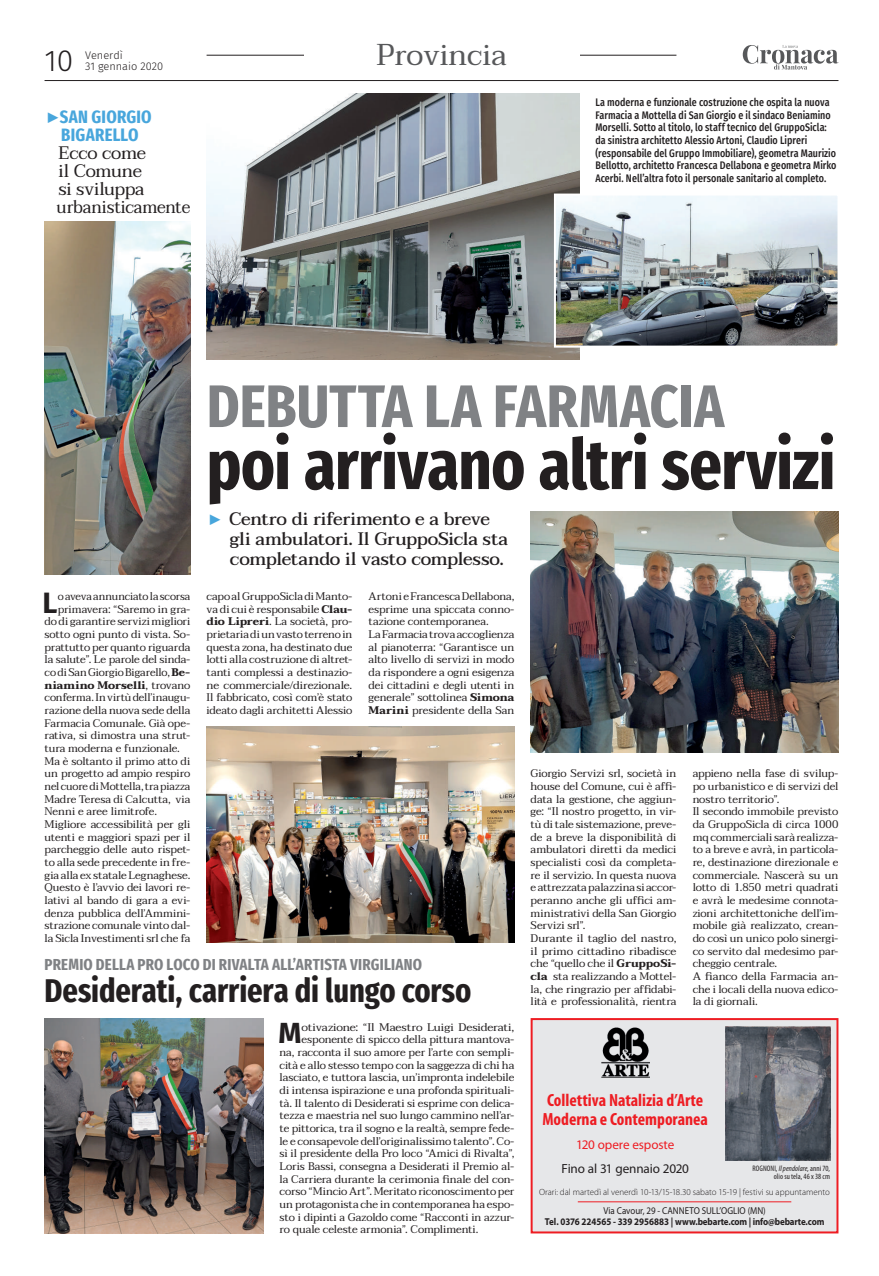
<style>
.page{position:relative;width:879px;height:1276px;background:#fff}
.page>*{position:absolute;margin:0;border:0;box-sizing:border-box;transform-origin:0 0}
.t1{font:700 extra-condensed 70px "Fira Sans";letter-spacing:-.01em;color:#231f20}
.t2{font:700 extra-condensed 60px "Fira Sans";letter-spacing:.005em;color:#808285}
.t3{font:700 extra-condensed 33px "Fira Sans";letter-spacing:-.005em;color:#231f20}
.t4{font:30px "Taviraj";color:#57585a}
.t5{font:300 30px "Fira Sans";color:#231f20}
.t6{font:700 29.3px "Fira Sans";color:#231f20}
.t7{font:500 18px/20px "Taviraj";letter-spacing:-.015em;color:#231f20}
.t8{font:18px/18px "Taviraj";letter-spacing:-.01em;color:#231f20}
.t9{font:700 extra-condensed 18px/18px "Fira Sans";letter-spacing:.015em;color:#48a6dc;text-align:center}
.t10{font:700 condensed 17.7px/18.9px "Myriad Pro";color:#ee1d23}
.t11{font:700 extra-condensed 16px "Fira Sans";letter-spacing:.015em;color:#808285}
.t12{font:13.2px "Myriad Pro";letter-spacing:-.01em;color:#231f20}
.t13{font:13.2px "Myriad Pro";letter-spacing:-.01em;color:#ee1d23}
.t14{font:11px/12.7px "Taviraj";letter-spacing:-.005em;color:#231f20}
.t15{font:500 11px/12.7px "Fira Sans Condensed";color:#231f20;scale:.9 1}
.t16{font:11px "Taviraj";letter-spacing:-.005em;color:#231f20;scale:1.06 1}
.t17{font:700 11px "Taviraj";letter-spacing:.01em;color:#231f20}
.t18{font:300 11px/11px "Fira Sans";color:#231f20}
.t19{font:700 10px "Myriad Pro";letter-spacing:-.01em;color:#231f20;scale:.9 1}
.t20{font:10px "Myriad Pro";color:#231f20;scale:.9 1}
.t21{font:300 9px "Myriad Pro";color:#231f20}
.t22{font:condensed 8px/8.5px "Myriad Pro";letter-spacing:.01em;color:#231f20;text-align:right}
.s1{font-family:"Taviraj";font-weight:400;font-stretch:normal}
.s2{font-weight:700}
.s3{font-weight:400}
.s4{font-weight:600;color:#48a6dc}
.s5{font-style:italic}
</style>
<div class="page">
<hr style="left:207px;top:55px;width:469px;height:1px;background:#231f20">
<svg style="left:743px;top:45px;width:95px;height:25px"></svg>
<hr style="left:45px;top:80px;width:793px;height:1px;background:#231f20">
<div style="left:304px;top:43px;width:275px;height:25px;background:#fff"></div>
<div style="left:531px;top:1019px;width:306px;height:213px;background:#e6e7e9"></div>
<div style="left:530px;top:1018px;width:308px;height:215px;border:2px solid #ee1d23"></div>
<hr style="left:578px;top:1201px;width:213px;height:1px;background:#ee1d23">
<img style="left:601px;top:1027px;width:49px;height:51px">
<img style="left:725px;top:1026px;width:105px;height:134px">
<img style="left:207px;top:93px;width:372px;height:266px">
<img style="left:530px;top:511px;width:308px;height:241px">
<img style="left:207px;top:726px;width:307px;height:216px">
<img style="left:45px;top:222px;width:145px;height:352px">
<img style="left:557px;top:197px;width:279px;height:147px">
<div style="left:554px;top:194px;width:285px;height:153px;border:2px solid #fff"></div>
<img style="left:45px;top:1018px;width:218px;height:215px">
<h3 class="t5" style="left:45px;top:39px;width:30px">10</h3>
<p class="t18" style="left:85px;top:49px;width:80px">Venerdì<br>31 gennaio 2020</p>
<h3 class="t4" style="left:376px;top:31px;width:132px">Provincia</h3>
<h3 class="t9" style="left:45px;top:106px;width:109px"><span class="s1">▶</span>SAN GIORGIO<br>BIGARELLO</h3>
<h3 class="t8" style="left:57px;top:144px;width:135px">Ecco come<br>il Comune<br>si sviluppa urbanisticamente</h3>
<p class="t15" style="left:595px;top:95px;width:269px">La moderna e funzionale costruzione che ospita la nuova Farmacia a Mottella di San Giorgio e il sindaco Beniamino Morselli. Sotto al titolo, lo staff tecnico del GruppoSicla: da sinistra architetto Alessio Artoni, Claudio Lipreri (responsabile del Gruppo Immobiliare), geometra Maurizio Bellotto, architetto Francesca Dellabona e geometra Mirko Acerbi. Nell’altra foto il personale sanitario al completo.</p>
<h2 class="t2" style="left:207px;top:356px;width:519px">DEBUTTA LA FARMACIA</h2>
<h1 class="t1" style="left:207px;top:406px;width:630px">poi arrivano altri servizi</h1>
<h3 class="t6" style="left:43px;top:578px;width:17px">L</h3>
<p class="t14" style="left:58px;top:590px;width:134px">o aveva annunciato la scorsa</p>
<p class="t14" style="left:58px;top:603px;width:134px">primavera: “Saremo in gra-</p>
<p class="t14" style="left:45px;top:615px;width:147px">do di garantire servizi migliori</p>
<p class="t14" style="left:45px;top:628px;width:147px">sotto ogni punto di vista. So-</p>
<p class="t14" style="left:45px;top:641px;width:147px">prattutto per quanto riguarda</p>
<p class="t14" style="left:45px;top:653px;width:147px">la salute”. Le parole del sinda-</p>
<p class="t14" style="left:45px;top:666px;width:147px">co di San Giorgio Bigarello, <span class="s2">Be-</span></p>
<p class="t17" style="left:45px;top:678px;width:147px">niamino Morselli<span class="s3">, trovano</span></p>
<p class="t14" style="left:45px;top:691px;width:147px">conferma. In virtù dell’inaugu-</p>
<p class="t14" style="left:45px;top:704px;width:147px">razione della nuova sede della</p>
<p class="t14" style="left:45px;top:717px;width:147px">Farmacia Comunale. Già ope-</p>
<p class="t14" style="left:45px;top:729px;width:147px">rativa, si dimostra una strut-</p>
<p class="t14" style="left:45px;top:742px;width:137px">tura moderna e funzionale.</p>
<p class="t14" style="left:45px;top:755px;width:147px">Ma è soltanto il primo atto di</p>
<p class="t14" style="left:45px;top:767px;width:147px">un progetto ad ampio respiro</p>
<p class="t14" style="left:45px;top:780px;width:147px">nel cuore di Mottella, tra piazza</p>
<p class="t14" style="left:45px;top:793px;width:147px">Madre Teresa di Calcutta, via</p>
<p class="t14" style="left:45px;top:805px;width:114px">Nenni e aree limitrofe.</p>
<p class="t14" style="left:45px;top:818px;width:147px">Migliore accessibilità per gli</p>
<p class="t14" style="left:45px;top:831px;width:147px">utenti e maggiori spazi per il</p>
<p class="t14" style="left:45px;top:843px;width:147px">parcheggio delle auto rispet-</p>
<p class="t14" style="left:45px;top:856px;width:147px">to alla sede precedente in fre-</p>
<p class="t14" style="left:45px;top:869px;width:147px">gia alla ex statale Legnaghese.</p>
<p class="t14" style="left:45px;top:881px;width:147px">Questo è l’avvio dei lavori re-</p>
<p class="t14" style="left:45px;top:894px;width:147px">lativi al bando di gara a evi-</p>
<p class="t14" style="left:45px;top:907px;width:147px">denza pubblica dell’Ammini-</p>
<p class="t14" style="left:45px;top:919px;width:147px">strazione comunale vinto dal-</p>
<p class="t14" style="left:45px;top:932px;width:147px">la Sicla Investimenti srl che fa</p>
<h3 class="t7" style="left:230px;top:509px;width:280px;text-indent:-23px"><span class="s4">▶</span> Centro di riferimento e a breve gli ambulatori. Il GruppoSicla sta completando il vasto complesso.</h3>
<p class="t14" style="left:207px;top:590px;width:147px;text-align:justify">capo al GruppoSicla di Manto&shy;va di cui è responsabile <span class="s2">Clau&shy;dio Lipreri</span>. La società, pro&shy;prietaria di un vasto terreno in questa zona, ha destinato due lotti alla costruzione di altret&shy;tanti complessi a destinazio&shy;ne commerciale/direzionale.<br>Il fabbricato, così com’è stato ideato dagli architetti Alessio</p>
<p class="t14" style="left:369px;top:590px;width:147px">Artoni e Francesca Dellabona, esprime una spiccata conno&shy;tazione contemporanea.<br>La Farmacia trova accoglienza al pianoterra: “Garantisce un alto livello di servizi in modo da rispondere a ogni esigenza dei cittadini e degli utenti in generale” sottolinea <span class="s2">Simona<br>Marini</span> presidente della San</p>
<h3 class="t11" style="left:45px;top:951px;width:379px">PREMIO DELLA PRO LOCO DI RIVALTA ALL’ARTISTA VIRGILIANO</h3>
<h3 class="t3" style="left:45px;top:962px;width:428px">Desiderati, carriera di lungo corso</h3>
<h3 class="t6" style="left:278px;top:1008px;width:25px">M</h3>
<p class="t16" style="left:301px;top:1018px;width:202px">otivazione: “Il Maestro Luigi Desiderati,</p>
<p class="t14" style="left:301px;top:1033px;width:214px">esponente di spicco della pittura mantova-</p>
<p class="t14" style="left:279px;top:1046px;width:236px">na, racconta il suo amore per l’arte con sempli-</p>
<p class="t14" style="left:279px;top:1059px;width:236px">cità e allo stesso tempo con la saggezza di chi ha</p>
<p class="t14" style="left:279px;top:1071px;width:236px">lasciato, e tuttora lascia, un’impronta indelebile</p>
<p class="t14" style="left:279px;top:1084px;width:236px">di intensa ispirazione e una profonda spirituali-</p>
<p class="t14" style="left:279px;top:1096px;width:236px">tà. Il talento di Desiderati si esprime con delica-</p>
<p class="t14" style="left:279px;top:1109px;width:236px">tezza e maestria nel suo lungo cammino nell’ar-</p>
<p class="t14" style="left:279px;top:1122px;width:236px">te pittorica, tra il sogno e la realtà, sempre fede-</p>
<p class="t14" style="left:279px;top:1134px;width:236px">le e consapevole dell’originalissimo talento”. Co-</p>
<p class="t14" style="left:279px;top:1147px;width:236px">sì il presidente della Pro loco “Amici di Rivalta”,</p>
<p class="t14" style="left:279px;top:1160px;width:236px">Loris Bassi, consegna a Desiderati il Premio al-</p>
<p class="t14" style="left:279px;top:1172px;width:236px">la Carriera durante la cerimonia finale del con-</p>
<p class="t14" style="left:279px;top:1185px;width:236px">corso “Mincio Art”. Meritato riconoscimento per</p>
<p class="t14" style="left:279px;top:1198px;width:236px">un protagonista che in contemporanea ha espo-</p>
<p class="t14" style="left:279px;top:1210px;width:236px">sto i dipinti a Gazoldo come “Racconti in azzur-</p>
<p class="t14" style="left:279px;top:1223px;width:200px">ro quale celeste armonia”. Complimenti.</p>
<p class="t14" style="left:530px;top:767px;width:147px">Giorgio Servizi srl, società in house del Comune, cui è affi&shy;data la gestione, che aggiun&shy;ge: “Il nostro progetto, in vir&shy;tù di tale sistemazione, preve&shy;de a breve la disponibilità di ambulatori diretti da medici specialisti così da completa&shy;re il servizio. In questa nuova e attrezzata palazzina si accor&shy;peranno anche gli uffici am&shy;ministrativi della San Giorgio<br>Servizi srl”.<br>Durante il taglio del nastro, il primo cittadino ribadisce che “quello che il <span class="s2">GruppoSi&shy;cla</span> sta realizzando a Mottel&shy;la, che ringrazio per affidabi&shy;lità e professionalità, rientra</p>
<p class="t14" style="left:692px;top:767px;width:147px">appieno nella fase di svilup&shy;po urbanistico e di servizi del nostro territorio”.<br>Il secondo immobile previsto da GruppoSicla di circa 1000 mq commerciali sarà realizza&shy;to a breve e avrà, in particola&shy;re, destinazione direzionale e commerciale. Nascerà su un lotto di 1.850 metri quadrati e avrà le medesime connota&shy;zioni architettoniche dell’im&shy;mobile già realizzato, crean&shy;do così un unico polo sinergi&shy;co servito dal medesimo par&shy;cheggio centrale.<br>A fianco della Farmacia an&shy;che i locali della nuova edico&shy;la di giornali.</p>
<h3 class="t10" style="left:542px;top:1090px;width:167px">Collettiva Natalizia d’Arte<br>Moderna e Contemporanea</h3>
<p class="t12" style="left:561px;top:1160px;width:129px">Fino al 31 gennaio 2020</p>
<p class="t21" style="left:539px;top:1186px;width:292px">Orari: dal martedì al venerdì 10-13/15-18.30 sabato 15-19 | festivi su appuntamento</p>
<p class="t13" style="left:576px;top:1136px;width:100px">120 opere esposte</p>
<p class="t22" style="left:752px;top:1164px;width:79px">ROGNONI, <span class="s5">Il pendolare</span>, anni 70, olio su tela, 46 x 38 cm</p>
<p class="t20" style="left:603px;top:1204px;width:182px">Via Cavour, 29 - CANNETO SULL’OGLIO (MN)</p>
<p class="t19" style="left:545px;top:1215px;width:312px">Tel. 0376 224565 - 339 2956883 | www.bebarte.com | info@bebarte.com</p>
</div>
